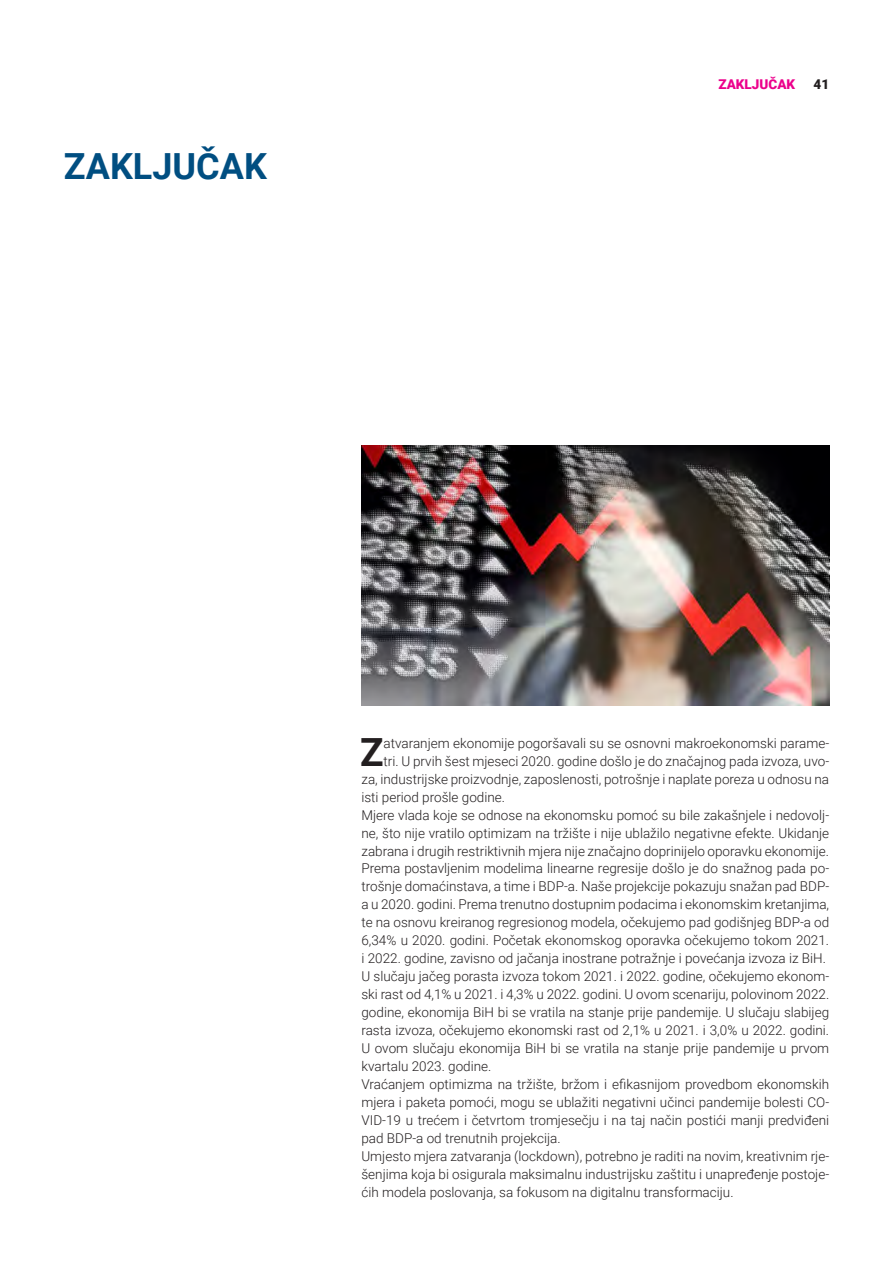
<style>
.page{position:relative;width:893px;height:1263px;background:#fff}
.page>*{position:absolute;margin:0;border:0;box-sizing:border-box;transform-origin:0 0}
.Prvi_pasus{font:700 38.85px "Roboto";color:#231f20}
.t1{font:700 36px "Roboto";color:#004e81}
.Normal_tekst{font:300 13.5px/18px "Roboto";color:#231f20;text-align:justify}
.Prvi_pasus-2{font:300 13.5px "Roboto";color:#231f20}
.t2{font:900 13.5px "Roboto";color:#ec008c}
.t3{font:900 13.5px "Roboto";color:#231f20}
</style>
<div class="page">
<img style="left:361px;top:445px;width:468px;height:260px">
<p class="t1" style="left:64px;top:141px;width:205px">ZAKLJUČAK</p>
<p class="t2" style="left:718px;top:75px;width:78px">ZAKLJUČAK</p>
<p class="t3" style="left:813px;top:75px;width:17px">41</p>
<p class="Prvi_pasus" style="left:360px;top:724px;width:25px">Z</p>
<p class="Prvi_pasus-2" style="left:384px;top:733px;width:447px">atvaranjem ekonomije pogoršavali su se osnovni makroekonomski parame-</p>
<p class="Prvi_pasus-2" style="left:384px;top:751px;width:447px">tri. U prvih šest mjeseci 2020. godine došlo je do značajnog pada izvoza, uvo-</p>
<p class="Prvi_pasus-2" style="left:361px;top:769px;width:469px">za, industrijske proizvodnje, zaposlenosti, potrošnje i naplate poreza u odnosu na</p>
<p class="Prvi_pasus-2" style="left:361px;top:787px;width:145px">isti period prošle godine.</p>
<p class="Normal_tekst" style="left:361px;top:805px;width:469px">Mjere vlada koje se odnose na ekonomsku pomoć su bile zakašnjele i nedovolj&shy;ne, što nije vratilo optimizam na tržište i nije ublažilo negativne efekte. Ukidanje zabrana i drugih restriktivnih mjera nije značajno doprinijelo oporavku ekonomije.</p>
<p class="Normal_tekst" style="left:361px;top:859px;width:469px">Prema postavljenim modelima linearne regresije došlo je do snažnog pada po&shy;trošnje domaćinstava, a time i BDP-a. Naše projekcije pokazuju snažan pad BDP&shy;a u 2020. godini. Prema trenutno dostupnim podacima i ekonomskim kretanjima, te na osnovu kreiranog regresionog modela, očekujemo pad godišnjeg BDP-a od 6,34% u 2020. godini. Početak ekonomskog oporavka očekujemo tokom 2021. i 2022. godine, zavisno od jačanja inostrane potražnje i povećanja izvoza iz BiH.</p>
<p class="Normal_tekst" style="left:361px;top:967px;width:469px">U slučaju jačeg porasta izvoza tokom 2021. i 2022. godine, očekujemo ekonom&shy;ski rast od 4,1% u 2021. i 4,3% u 2022. godini. U ovom scenariju, polovinom 2022. godine, ekonomija BiH bi se vratila na stanje prije pandemije. U slučaju slabijeg rasta izvoza, očekujemo ekonomski rast od 2,1% u 2021. i 3,0% u 2022. godini.<br>U ovom slučaju ekonomija BiH bi se vratila na stanje prije pandemije u prvom kvartalu 2023. godine.</p>
<p class="Normal_tekst" style="left:361px;top:1075px;width:469px">Vraćanjem optimizma na tržište, bržom i efikasnijom provedbom ekonomskih mjera i paketa pomoći, mogu se ublažiti negativni učinci pandemije bolesti CO-VID-19 u trećem i četvrtom tromjesečju i na taj način postići manji predviđeni pad BDP-a od trenutnih projekcija.</p>
<p class="Normal_tekst" style="left:361px;top:1147px;width:469px">Umjesto mjera zatvaranja (lockdown), potrebno je raditi na novim, kreativnim rje&shy;šenjima koja bi osigurala maksimalnu industrijsku zaštitu i unapređenje postoje&shy;ćih modela poslovanja, sa fokusom na digitalnu transformaciju.</p>
</div>
